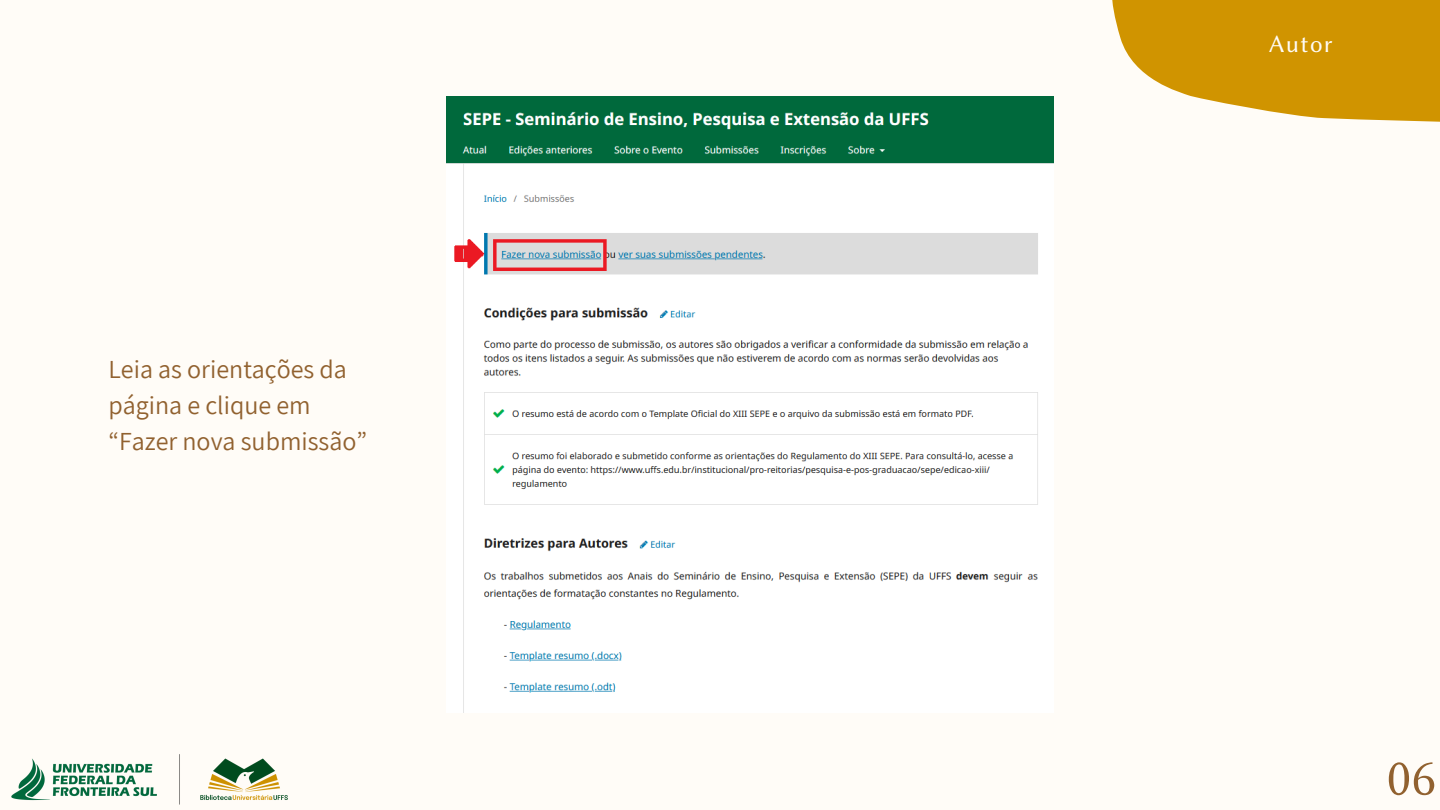
<style>
.page{position:relative;width:1440px;height:810px;background:#fffcf7}
.page>*{position:absolute;margin:0;border:0;box-sizing:border-box;transform-origin:0 0}
.t1{font:53px "Lin Biolinum O";color:#91612f}
.t2{font:26px/36px "Assistant";color:#91612f}
.t3{font:25px "Lin Biolinum O";letter-spacing:.05em;color:#fffcf7}
</style>
<div class="page">
<img style="left:11px;top:754px;width:277px;height:51px">
<svg style="left:1112px;top:0;width:328px;height:122px;background:#d7a325"></svg>
<img style="left:447px;top:97px;width:606px;height:616px">
<p class="t2" style="left:108px;top:350px;width:260px">Leia as orientações da página e clique em “Fazer nova submissão”</p>
<h1 class="t3" style="left:1269px;top:30px;width:66px">Autor</h1>
<p class="t1" style="left:1387px;top:747px;width:51px">06</p>
</div>
